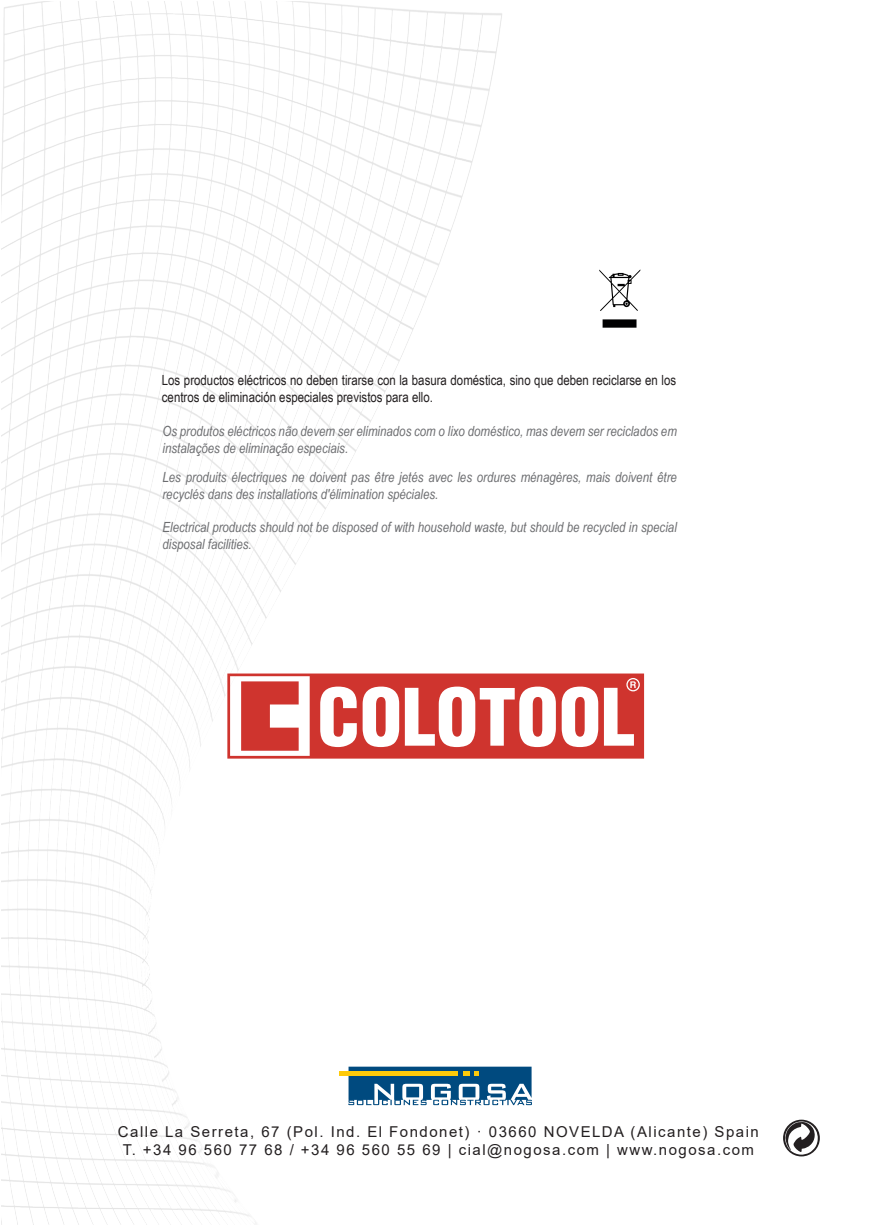
<style>
.page{position:relative;width:876px;height:1225px;background:#fff}
.page>*{position:absolute;margin:0;border:0;box-sizing:border-box;transform-origin:0 0}
.t1{font:15px/18px "Arial";letter-spacing:.1em;color:#231f20;text-align:center}
.t2{font:italic 14px/16.8px "Arial Narrow";color:#6c6d70}
.t3{font:14px/16.8px "Arial Narrow";color:#231f20}
</style>
<div class="page">
<img style="left:2px;top:2px;width:544px;height:1223px">
<svg style="left:227px;top:673px;width:417px;height:85px"></svg>
<hr style="left:339px;top:1072px;width:119px;height:4px;background:#feca0a">
<svg style="left:348px;top:1066px;width:184px;height:39px"></svg>
<svg style="left:599px;top:269px;width:41px;height:59px"></svg>
<svg style="left:783px;top:1119px;width:37px;height:37px"></svg>
<svg style="left:785px;top:1119px;width:33px;height:35px"></svg>
<p class="t3" style="left:162px;top:371px;width:516px">Los productos eléctricos no deben tirarse con la basura doméstica, sino que deben reciclarse en los centros de eliminación especiales previstos para ello.</p>
<p class="t2" style="left:162px;top:422px;width:516px">Os produtos eléctricos não devem ser eliminados com o lixo doméstico, mas devem ser reciclados em instalações de eliminação especiais.</p>
<p class="t2" style="left:162px;top:468px;width:516px">Les produits électriques ne doivent pas être jetés avec les ordures ménagères, mais doivent être recyclés dans des installations d'élimination spéciales.</p>
<p class="t2" style="left:162px;top:518px;width:516px">Electrical products should not be disposed of with household waste, but should be recycled in special disposal facilities.</p>
<p class="t1" style="left:118px;top:1122px;width:642px">Calle La Serreta, 67 (Pol. Ind. El Fondonet) · 03660 NOVELDA (Alicante) Spain<br>T. +34 96 560 77 68 / +34 96 560 55 69 | cial@nogosa.com | www.nogosa.com</p>
</div>
